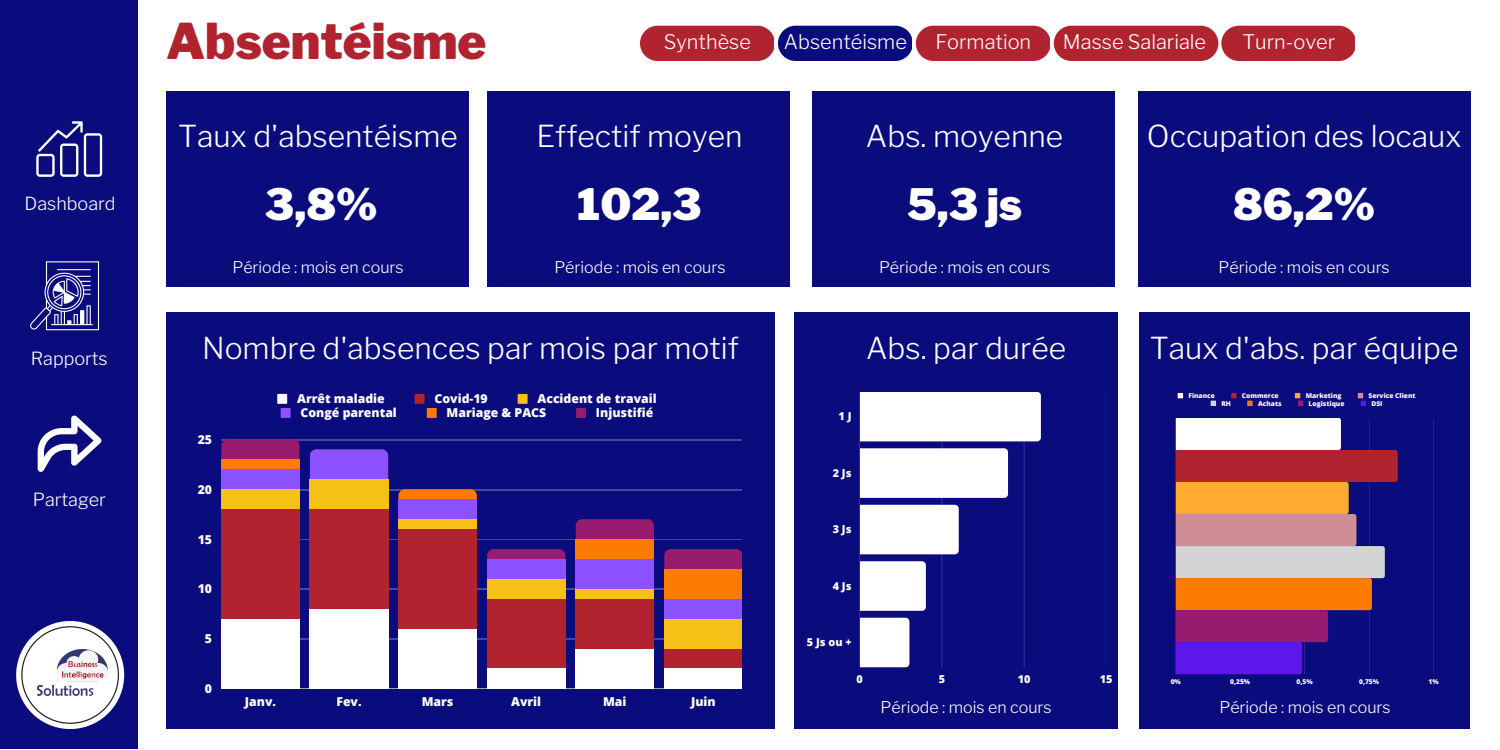
<style>
.page{position:relative;width:1500px;height:750px;background:#fff}
.page>*{position:absolute;margin:0;border:0;box-sizing:border-box;transform-origin:0 0}
.t1{font:900 49px "Libre Franklin";color:#b0232f}
.t2{font:900 43px "Libre Franklin";color:#fff}
.t3{font:300 30px "Libre Franklin";color:#fff}
.t4{font:300 20px "Libre Franklin";color:#fff}
.t5{font:300 18px "Libre Franklin";color:#fff}
.t6{font:300 16px "Libre Franklin";color:#fff}
.t7{font:800 12.2px "Open Sans";color:#fff}
.t8{font:800 10.8px "Open Sans";color:#fff}
.t9{font:800 6.6px "Open Sans";color:#fff}
</style>
<div class="page">
<div style="left:0;top:0;width:137px;height:749px;background:#0a0b7d"></div>
<svg style="left:16px;top:621px;width:108px;height:108px"></svg>
<div style="left:640px;top:26px;width:134px;height:35px;background:#b0232f;border-radius:18px"></div>
<div style="left:778px;top:26px;width:134px;height:35px;background:#0a0b7d;border-radius:18px"></div>
<div style="left:916px;top:26px;width:133px;height:35px;background:#b0232f;border-radius:18px"></div>
<div style="left:1054px;top:26px;width:164px;height:35px;background:#b0232f;border-radius:18px"></div>
<div style="left:1221px;top:26px;width:134px;height:35px;background:#b0232f;border-radius:18px"></div>
<svg style="left:36px;top:121px;width:66px;height:56px"></svg>
<svg style="left:30px;top:261px;width:69px;height:69px"></svg>
<hr style="left:57px;top:269px;width:34px;height:1px;background:#fff">
<svg style="left:38px;top:415px;width:63px;height:57px"></svg>
<div style="left:166px;top:91px;width:302px;height:196px;background:#0a0b7d"></div>
<div style="left:166px;top:312px;width:608px;height:417px;background:#0a0b7d"></div>
<div style="left:487px;top:91px;width:303px;height:196px;background:#0a0b7d"></div>
<div style="left:813px;top:91px;width:302px;height:196px;background:#0a0b7d"></div>
<div style="left:1138px;top:91px;width:333px;height:196px;background:#0a0b7d"></div>
<div style="left:277px;top:394px;width:10px;height:10px;background:#fff"></div>
<div style="left:415px;top:394px;width:10px;height:10px;background:#b0232f"></div>
<div style="left:518px;top:394px;width:10px;height:10px;background:#f5c116"></div>
<div style="left:281px;top:408px;width:10px;height:10px;background:#8c52ff"></div>
<div style="left:427px;top:408px;width:10px;height:10px;background:#fd7c00"></div>
<div style="left:576px;top:408px;width:10px;height:10px;background:#991b70"></div>
<hr style="left:221px;top:439px;width:521px;height:1px;background:#fff">
<hr style="left:221px;top:489px;width:521px;height:1px;background:#fff">
<hr style="left:221px;top:539px;width:521px;height:1px;background:#fff">
<hr style="left:221px;top:589px;width:521px;height:1px;background:#fff">
<hr style="left:221px;top:639px;width:521px;height:1px;background:#fff">
<hr style="left:221px;top:689px;width:521px;height:1px;background:#fff">
<svg style="left:221px;top:439px;width:79px;height:20px;background:#941c71"></svg>
<svg style="left:487px;top:549px;width:78px;height:10px"></svg>
<div style="left:576px;top:519px;width:78px;height:20px;background:#991b70"></div>
<div style="left:664px;top:549px;width:78px;height:20px;background:#991b70"></div>
<div style="left:221px;top:459px;width:79px;height:230px;background:#fd7c00"></div>
<svg style="left:399px;top:489px;width:78px;height:10px"></svg>
<div style="left:576px;top:539px;width:78px;height:150px;background:#fd7c00"></div>
<div style="left:664px;top:569px;width:78px;height:120px;background:#fd7c00"></div>
<div style="left:221px;top:469px;width:79px;height:220px;background:#8c52ff"></div>
<svg style="left:310px;top:449px;width:78px;height:7px"></svg>
<div style="left:399px;top:499px;width:78px;height:190px;background:#8c52ff"></div>
<div style="left:487px;top:559px;width:78px;height:130px;background:#8c52ff"></div>
<div style="left:576px;top:559px;width:78px;height:130px;background:#8c52ff"></div>
<div style="left:664px;top:599px;width:78px;height:90px;background:#8c52ff"></div>
<div style="left:221px;top:489px;width:79px;height:200px;background:#f5c116"></div>
<div style="left:310px;top:479px;width:78px;height:210px;background:#f5c116"></div>
<div style="left:399px;top:519px;width:78px;height:170px;background:#f5c116"></div>
<div style="left:487px;top:579px;width:78px;height:110px;background:#f5c116"></div>
<div style="left:576px;top:589px;width:78px;height:100px;background:#f5c116"></div>
<div style="left:664px;top:619px;width:78px;height:70px;background:#f5c116"></div>
<div style="left:221px;top:509px;width:79px;height:180px;background:#b0232f"></div>
<div style="left:310px;top:509px;width:78px;height:180px;background:#b0232f"></div>
<div style="left:399px;top:529px;width:78px;height:160px;background:#b0232f"></div>
<div style="left:487px;top:599px;width:78px;height:90px;background:#b0232f"></div>
<div style="left:576px;top:599px;width:78px;height:90px;background:#b0232f"></div>
<div style="left:664px;top:649px;width:78px;height:40px;background:#b0232f"></div>
<div style="left:221px;top:619px;width:79px;height:70px;background:#fff"></div>
<div style="left:310px;top:609px;width:78px;height:80px;background:#fff"></div>
<div style="left:399px;top:629px;width:78px;height:60px;background:#fff"></div>
<div style="left:487px;top:669px;width:78px;height:20px;background:#fff"></div>
<div style="left:576px;top:649px;width:78px;height:40px;background:#fff"></div>
<div style="left:664px;top:669px;width:78px;height:20px;background:#fff"></div>
<div style="left:795px;top:312px;width:323px;height:417px;background:#0a0b7d"></div>
<svg style="left:859px;top:392px;width:180px;height:275px;fill:#fff"></svg>
<svg style="left:1037px;top:392px;width:4px;height:49px"></svg>
<svg style="left:1004px;top:448px;width:4px;height:50px"></svg>
<svg style="left:955px;top:505px;width:4px;height:49px"></svg>
<svg style="left:922px;top:561px;width:4px;height:50px"></svg>
<svg style="left:905px;top:618px;width:4px;height:49px"></svg>
<div style="left:1139px;top:312px;width:331px;height:417px;background:#0a0b7d"></div>
<svg style="left:1178px;top:393px;width:5px;height:5px"></svg>
<svg style="left:1231px;top:393px;width:6px;height:5px"></svg>
<svg style="left:1211px;top:401px;width:5px;height:5px"></svg>
<svg style="left:1247px;top:401px;width:6px;height:5px"></svg>
<svg style="left:1295px;top:393px;width:8px;height:13px"></svg>
<svg style="left:1358px;top:393px;width:8px;height:13px"></svg>
<svg style="left:1176px;top:418px;width:258px;height:256px"></svg>
<svg style="left:1338px;top:418px;width:3px;height:32px"></svg>
<svg style="left:1395px;top:450px;width:3px;height:32px"></svg>
<svg style="left:1346px;top:482px;width:10px;height:64px"></svg>
<svg style="left:1382px;top:546px;width:3px;height:32px"></svg>
<svg style="left:1369px;top:578px;width:3px;height:32px"></svg>
<svg style="left:1326px;top:610px;width:2px;height:32px"></svg>
<svg style="left:1300px;top:642px;width:2px;height:32px"></svg>
<img style="left:37px;top:649px;width:71px;height:47px">
<p class="t5" style="left:25px;top:193px;width:92px">Dashboard</p>
<p class="t5" style="left:31px;top:347px;width:78px">Rapports</p>
<p class="t5" style="left:33px;top:489px;width:75px">Partager</p>
<h1 class="t1" style="left:166px;top:12px;width:322px">Absentéisme</h1>
<p class="t3" style="left:178px;top:118px;width:281px">Taux d'absentéisme</p>
<h2 class="t2" style="left:265px;top:179px;width:114px">3,8%</h2>
<p class="t4" style="left:664px;top:30px;width:89px">Synthèse</p>
<p class="t4" style="left:784px;top:30px;width:125px">Absentéisme</p>
<p class="t4" style="left:935px;top:30px;width:97px">Formation</p>
<p class="t4" style="left:1063px;top:30px;width:145px">Masse Salariale</p>
<p class="t4" style="left:1242px;top:30px;width:94px">Turn-over</p>
<p class="t3" style="left:537px;top:118px;width:207px">Effectif moyen</p>
<h2 class="t2" style="left:577px;top:179px;width:126px">102,3</h2>
<p class="t3" style="left:866px;top:118px;width:199px">Abs. moyenne</p>
<h2 class="t2" style="left:907px;top:179px;width:117px">5,3 js</h2>
<p class="t3" style="left:1147px;top:118px;width:316px">Occupation des locaux</p>
<h2 class="t2" style="left:1233px;top:179px;width:144px">86,2%</h2>
<p class="t6" style="left:232px;top:258px;width:173px">Période : mois en cours</p>
<p class="t6" style="left:554px;top:258px;width:173px">Période : mois en cours</p>
<p class="t6" style="left:879px;top:258px;width:173px">Période : mois en cours</p>
<p class="t6" style="left:1219px;top:258px;width:173px">Période : mois en cours</p>
<p class="t3" style="left:202px;top:330px;width:538px">Nombre d'absences par mois par motif</p>
<p class="t7" style="left:297px;top:390px;width:89px">Arrêt maladie</p>
<p class="t7" style="left:434px;top:390px;width:55px">Covid-19</p>
<p class="t7" style="left:538px;top:390px;width:121px">Accident de travail</p>
<p class="t7" style="left:301px;top:404px;width:98px">Congé parental</p>
<p class="t7" style="left:447px;top:404px;width:101px">Mariage &amp; PACS</p>
<p class="t7" style="left:596px;top:404px;width:59px">Injustifié</p>
<p class="t7" style="left:198px;top:431px;width:16px">25</p>
<p class="t7" style="left:198px;top:481px;width:16px">20</p>
<p class="t7" style="left:198px;top:531px;width:16px">15</p>
<p class="t7" style="left:198px;top:580px;width:16px">10</p>
<p class="t7" style="left:205px;top:630px;width:9px">5</p>
<p class="t7" style="left:205px;top:680px;width:9px">0</p>
<p class="t7" style="left:245px;top:693px;width:33px">Janv.</p>
<p class="t7" style="left:336px;top:693px;width:27px">Fev.</p>
<p class="t7" style="left:422px;top:693px;width:33px">Mars</p>
<p class="t7" style="left:511px;top:693px;width:32px">Avril</p>
<p class="t7" style="left:603px;top:693px;width:25px">Mai</p>
<p class="t7" style="left:691px;top:693px;width:26px">Juin</p>
<p class="t3" style="left:866px;top:330px;width:201px">Abs. par durée</p>
<p class="t8" style="left:839px;top:409px;width:14px">1 J</p>
<p class="t8" style="left:833px;top:465px;width:20px">2 Js</p>
<p class="t8" style="left:833px;top:522px;width:20px">3 Js</p>
<p class="t8" style="left:833px;top:578px;width:20px">4 Js</p>
<p class="t8" style="left:807px;top:635px;width:46px">5Jsou+</p>
<p class="t8" style="left:857px;top:671px;width:8px">0</p>
<p class="t8" style="left:939px;top:671px;width:8px">5</p>
<p class="t8" style="left:1018px;top:671px;width:14px">10</p>
<p class="t8" style="left:1100px;top:671px;width:14px">15</p>
<p class="t6" style="left:881px;top:698px;width:173px">Période : mois en cours</p>
<p class="t3" style="left:1150px;top:330px;width:310px">Taux d'abs. par équipe</p>
<p class="t9" style="left:1188px;top:391px;width:28px">Finance</p>
<p class="t9" style="left:1242px;top:391px;width:38px">Commerce</p>
<p class="t9" style="left:1306px;top:391px;width:37px">Marketing</p>
<p class="t9" style="left:1369px;top:391px;width:48px">Service Client</p>
<p class="t9" style="left:1221px;top:399px;width:11px">RH</p>
<p class="t9" style="left:1258px;top:399px;width:25px">Achats</p>
<p class="t9" style="left:1309px;top:399px;width:37px">Logistique</p>
<p class="t9" style="left:1372px;top:399px;width:13px">DSI</p>
<p class="t9" style="left:1171px;top:677px;width:12px">0%</p>
<p class="t9" style="left:1230px;top:677px;width:22px">0,25%</p>
<p class="t9" style="left:1297px;top:677px;width:18px">0,5%</p>
<p class="t9" style="left:1359px;top:677px;width:22px">0,75%</p>
<p class="t9" style="left:1428px;top:677px;width:12px">1%</p>
<p class="t6" style="left:1219px;top:698px;width:173px">Période : mois en cours</p>
</div>
